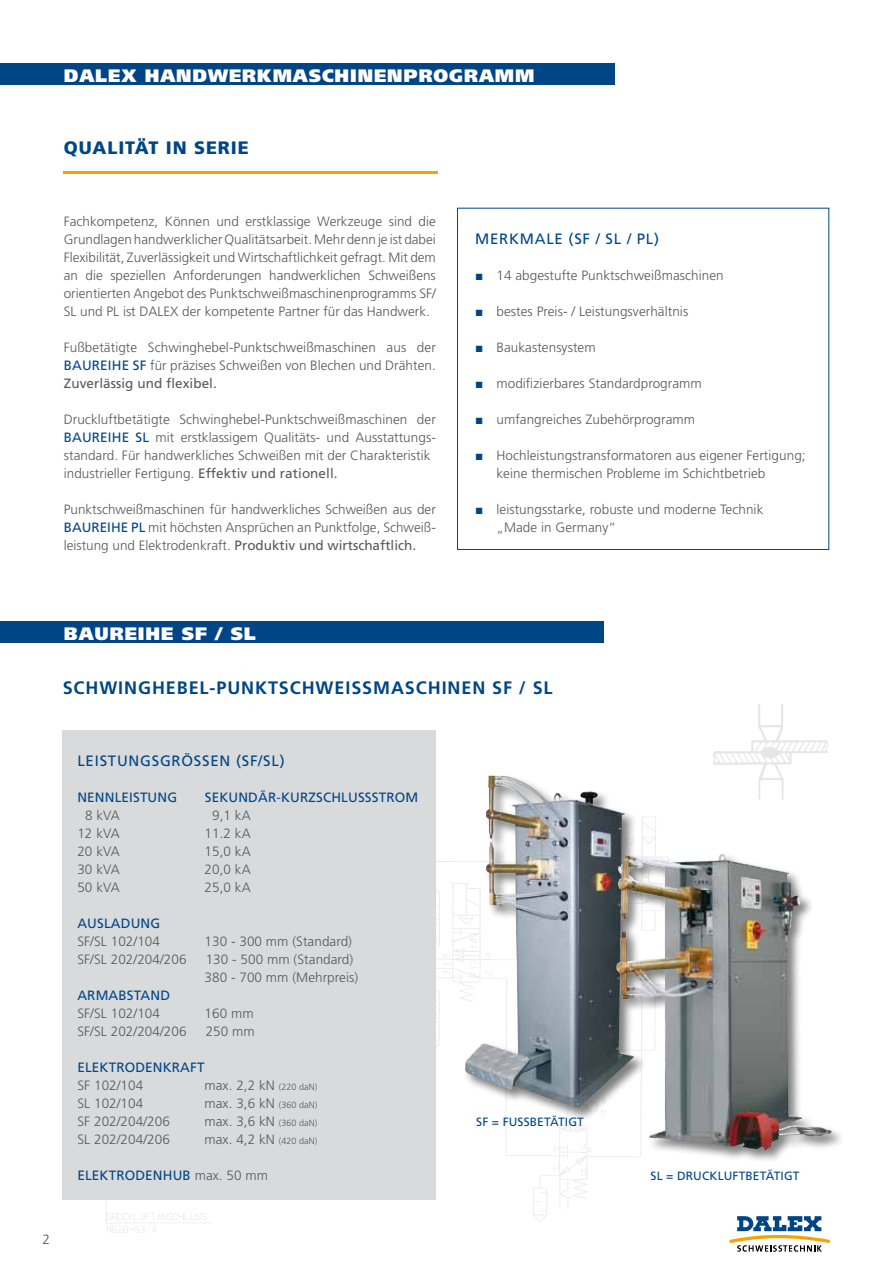
<style>
.page{position:relative;width:893px;height:1263px;background:#fff}
.page>*{position:absolute;margin:0;border:0;box-sizing:border-box;transform-origin:0 0}
.t1{font:900 18px "Frutiger LT Std";letter-spacing:.05em;color:#fff}
.t2{font:700 18px "Frutiger LT Std";letter-spacing:.05em;color:#004687}
.t3{font:900 18px "Frutiger LT Std";letter-spacing:.05em;color:#004687}
.t4{font:15px "Frutiger LT Std";letter-spacing:.05em;color:#004687}
.t5{font:300 13.5px/18px "Frutiger LT Std";letter-spacing:.005em;color:#58585a}
.t6{font:13.5px "Frutiger LT Std";letter-spacing:.01em;color:#004687}
.t7{font:300 13.5px "Frutiger LT";color:#58585a}
.t8{font:12px "Frutiger LT Std";letter-spacing:.01em;color:#004687}
.s1{font-weight:400;color:#004687}
.s2{font-weight:400}
.s3{font-family:"Arial";font-weight:400;color:#004687}
.s4{font-size:9px}
</style>
<div class="page">
<div style="left:0;top:64px;width:604px;height:21px;background:#004687"></div>
<svg style="left:729px;top:1216px;width:101px;height:36px"></svg>
<img style="left:86px;top:817px;width:714px;height:420px">
<div style="left:63px;top:730px;width:373px;height:469px;background:#d9dadb"></div>
<div style="left:457px;top:208px;width:372px;height:342px;border:1px solid #004687"></div>
<div style="left:0;top:622px;width:604px;height:21px;background:#004687"></div>
<hr style="left:63px;top:172px;width:374px;height:2px;background:#f4a300">
<img style="left:713px;top:704px;width:115px;height:96px">
<div style="left:463px;top:774px;width:185px;height:348px;background:#000;opacity:.5"></div>
<img style="left:486px;top:776px;width:30px;height:130px">
<div style="left:615px;top:852px;width:230px;height:312px;background:#000;opacity:.5"></div>
<img style="left:616px;top:853px;width:105px;height:198px">
<div style="left:578px;top:64px;width:36px;height:21px;background:#004687"></div>
<h1 class="t1" style="left:64px;top:64px;width:472px">DALEX HANDWERKMASCHINENPROGRAMM</h1>
<h1 class="t3" style="left:64px;top:137px;width:154px">QUALITÄT IN SERIE</h1>
<p class="t5" style="left:64px;top:212px;width:374px;text-align:justify">Fachkompetenz, Können und erstklassige Werkzeuge sind die Grundlagen handwerklicher Qualitätsarbeit. Mehr denn je ist dabei Flexibilität, Zuverlässigkeit und Wirtschaftlichkeit gefragt. Mit dem an die speziellen Anforderungen handwerklichen Schweißens orientierten Angebot des Punktschweißmaschinenprogramms SF/ SL und PL ist DALEX der kompetente Partner für das Handwerk.</p>
<p class="t5" style="left:64px;top:338px;width:374px">Fußbetätigte Schwinghebel-Punktschweißmaschinen aus der</p>
<p class="t6" style="left:64px;top:357px;width:37px">BAUREIHE</p>
<p class="t5" style="left:64px;top:356px;width:374px;text-indent:69px"><span class="s1">SF</span> für präzises Schweißen von Blechen und Drähten.<br><span class="s2">ZUVERLÄSSIG UND FLEXIBEL.</span></p>
<p class="t5" style="left:64px;top:410px;width:374px">Druckluftbetätigte Schwinghebel-Punktschweißmaschinen der</p>
<p class="t6" style="left:64px;top:429px;width:37px">BAUREIHE</p>
<p class="t5" style="left:64px;top:428px;width:374px;text-indent:72px"><span class="s1">SL</span> mit erstklassigem Qualitäts- und Ausstattungs&shy;standard. Für handwerkliches Schweißen mit der Charakteristik industrieller Fertigung. <span class="s2">EFFEKTIV UND RATIONELL.</span></p>
<p class="t5" style="left:64px;top:500px;width:374px">Punktschweißmaschinen für handwerkliches Schweißen aus der</p>
<p class="t6" style="left:64px;top:519px;width:36px">BAUREIHE</p>
<p class="t5" style="left:64px;top:518px;width:374px;text-indent:67px"><span class="s1">PL</span> mit höchsten Ansprüchen an Punktfolge, Schweiß&shy;leistung und Elektrodenkraft. <span class="s2">PRODUKTIV UND WIRTSCHAFTLICH.</span></p>
<p class="t4" style="left:475px;top:230px;width:186px">MERKMALE (SF / SL / PL)</p>
<p class="t5" style="left:475px;top:266px;width:250px"><span class="s3">■</span> 14 abgestufte Punktschweißmaschinen</p>
<p class="t5" style="left:475px;top:302px;width:215px"><span class="s3">■</span> bestes Preis- / Leistungsverhältnis</p>
<p class="t5" style="left:475px;top:338px;width:122px"><span class="s3">■</span> Baukastensystem</p>
<p class="t5" style="left:475px;top:374px;width:228px"><span class="s3">■</span> modifizierbares Standardprogramm</p>
<p class="t5" style="left:475px;top:410px;width:221px"><span class="s3">■</span> umfangreiches Zubehörprogramm</p>
<p class="t5" style="left:496px;top:446px;width:311px;text-indent:-21px"><span class="s3">■</span> Hochleistungstransformatoren aus eigener Fertigung; keine thermischen Probleme im Schichtbetrieb</p>
<p class="t5" style="left:496px;top:500px;width:268px;text-indent:-21px"><span class="s3">■</span> leistungsstarke, robuste und moderne Technik „Made in Germany“</p>
<h1 class="t1" style="left:64px;top:622px;width:194px">BAUREIHE SF / SL</h1>
<h1 class="t2" style="left:63px;top:677px;width:102px">SCHWINGHEBEL</h1>
<h1 class="t2" style="left:210px;top:677px;width:82px">-PUNKTSCH</h1>
<h1 class="t2" style="left:316px;top:677px;width:29px">WEISS</h1>
<h1 class="t2" style="left:373px;top:677px;width:30px">MASCHI</h1>
<h1 class="t2" style="left:448px;top:677px;width:107px">NEN SF / SL</h1>
<p class="t7" style="left:43px;top:1232px;width:9px">2</p>
<p class="t4" style="left:77px;top:752px;width:209px">LEISTU NGSGRÖSSEN (SF/SL)</p>
<p class="t6" style="left:77px;top:789px;width:101px">NENNLEISTUNG</p>
<p class="t6" style="left:205px;top:789px;width:215px">SEKU NDÄR-KU RZSCHLU SSSTROM</p>
<p class="t5" style="left:85px;top:806px;width:36px">8 kVA</p>
<p class="t5" style="left:212px;top:806px;width:40px">9,1 kA</p>
<p class="t5" style="left:77px;top:824px;width:44px">12 kVA</p>
<p class="t5" style="left:205px;top:824px;width:48px">11.2 kA</p>
<p class="t5" style="left:77px;top:842px;width:44px">20 kVA</p>
<p class="t5" style="left:205px;top:842px;width:48px">15,0 kA</p>
<p class="t5" style="left:77px;top:860px;width:44px">30 kVA</p>
<p class="t5" style="left:205px;top:860px;width:48px">20,0 kA</p>
<p class="t5" style="left:77px;top:878px;width:44px">50 kVA</p>
<p class="t5" style="left:205px;top:878px;width:48px">25,0 kA</p>
<p class="t6" style="left:77px;top:915px;width:29px">AUSLAD</p>
<p class="t6" style="left:131px;top:915px;width:20px">UNG</p>
<p class="t5" style="left:77px;top:932px;width:84px">SF/SL 102/104</p>
<p class="t5" style="left:205px;top:932px;width:149px">130 - 300 mm (Standard)</p>
<p class="t5" style="left:77px;top:950px;width:111px">SF/SL 202/204/206</p>
<p class="t5" style="left:205px;top:950px;width:155px">130 - 500 mm (Standard)<br>380 - 700 mm (Mehrpreis)</p>
<p class="t6" style="left:77px;top:987px;width:20px">ARMABSTAND</p>
<p class="t5" style="left:77px;top:1004px;width:84px">SF/SL 102/104</p>
<p class="t5" style="left:205px;top:1004px;width:51px">160 mm</p>
<p class="t5" style="left:77px;top:1022px;width:111px">SF/SL 202/204/206</p>
<p class="t5" style="left:206px;top:1022px;width:51px">250 mm</p>
<p class="t6" style="left:77px;top:1059px;width:18px">ELEKTRODENKRAFT</p>
<p class="t5" style="left:77px;top:1076px;width:67px">SF 102/104</p>
<p class="t5" style="left:205px;top:1076px;width:114px">max. 2,2 kN <span class="s4">(220 daN)</span></p>
<p class="t5" style="left:77px;top:1094px;width:67px">SL 102/104</p>
<p class="t5" style="left:205px;top:1094px;width:114px">max. 3,6 kN <span class="s4">(360 daN)</span></p>
<p class="t5" style="left:77px;top:1112px;width:94px">SF 202/204/206</p>
<p class="t5" style="left:205px;top:1112px;width:114px">max. 3,6 kN <span class="s4">(360 daN)</span></p>
<p class="t5" style="left:77px;top:1130px;width:94px">SL 202/204/206</p>
<p class="t5" style="left:205px;top:1130px;width:114px">max. 4,2 kN <span class="s4">(420 daN)</span></p>
<p class="t6" style="left:77px;top:1167px;width:18px">ELEKTRODENH</p>
<p class="t5" style="left:173px;top:1166px;width:97px"><span class="s1">UB</span> max. 50 mm</p>
<p class="t8" style="left:476px;top:1115px;width:62px">SF = FUSSBETÄTIGT</p>
<p class="t8" style="left:651px;top:1169px;width:90px">SL = DRUCKLUFTBETÄTIGT</p>
</div>
